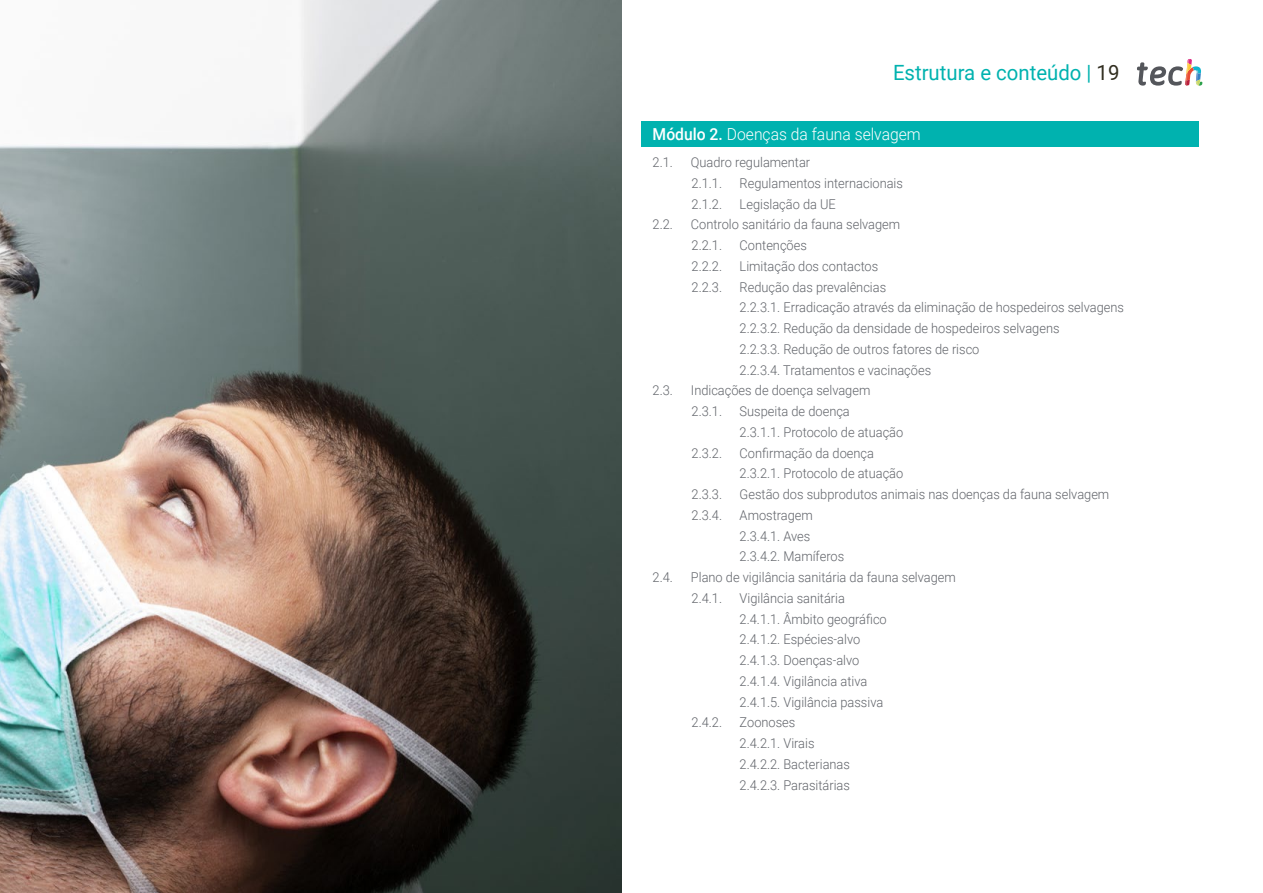
<style>
.page{position:relative;width:1263px;height:893px;background:#fff}
.page>*{position:absolute;margin:0;border:0;box-sizing:border-box;transform-origin:0 0}
.t1{font:21px "Roboto";color:#00b2af}
.t2{font:300 16.5px "Roboto";color:#fff;scale:.95 1}
.t3{font:300 13.5px/20.7px "Roboto";color:#61646a;scale:.95 1}
.s1{color:#312e20}
.s2{font-weight:500}
</style>
<div class="page">
<div style="left:642px;top:121px;width:557px;height:25px;background:#00b2af"></div>
<img style="left:0;top:0;width:622px;height:893px">
<svg style="left:1137px;top:59px;width:65px;height:27px"></svg>
<h1 class="t1" style="left:893px;top:57px;width:228px">Estrutura e conteúdo | <span class="s1">19</span></h1>
<p class="t2" style="left:653px;top:123px;width:284px"><span class="s2">Módulo 2.</span> Doenças da fauna selvagem</p>
<p class="t3" style="left:653px;top:151px;width:23px">2.1.</p>
<p class="t3" style="left:691px;top:151px;width:127px">Quadro regulamentar<br>2.1.1.</p>
<p class="t3" style="left:740px;top:172px;width:173px">Regulamentos internacionais</p>
<p class="t3" style="left:692px;top:193px;width:34px">2.1.2.</p>
<p class="t3" style="left:740px;top:193px;width:103px">Legislação da UE</p>
<p class="t3" style="left:653px;top:214px;width:23px">2.2.</p>
<p class="t3" style="left:691px;top:214px;width:222px">Controlo sanitário da fauna selvagem<br>2.2.1.</p>
<p class="t3" style="left:740px;top:234px;width:72px">Contenções</p>
<p class="t3" style="left:692px;top:255px;width:34px">2.2.2.</p>
<p class="t3" style="left:740px;top:255px;width:147px">Limitação dos contactos</p>
<p class="t3" style="left:692px;top:276px;width:34px">2.2.3.</p>
<p class="t3" style="left:740px;top:276px;width:406px">Redução das prevalências<br>2.2.3.1. Erradicação através da eliminação de hospedeiros selvagens 2.2.3.2. Redução da densidade de hospedeiros selvagens<br>2.2.3.3. Redução de outros fatores de risco<br>2.2.3.4. Tratamentos e vacinações</p>
<p class="t3" style="left:653px;top:380px;width:23px">2.3.</p>
<p class="t3" style="left:691px;top:380px;width:190px">Indicações de doença selvagem<br>2.3.1.</p>
<p class="t3" style="left:740px;top:400px;width:174px">Suspeita de doença<br>2.3.1.1. Protocolo de atuação</p>
<p class="t3" style="left:692px;top:442px;width:34px">2.3.2.</p>
<p class="t3" style="left:740px;top:442px;width:174px">Confirmação da doença<br>2.3.2.1. Protocolo de atuação</p>
<p class="t3" style="left:692px;top:483px;width:34px">2.3.3.</p>
<p class="t3" style="left:740px;top:483px;width:391px">Gestão dos subprodutos animais nas doenças da fauna selvagem</p>
<p class="t3" style="left:692px;top:504px;width:34px">2.3.4.</p>
<p class="t3" style="left:740px;top:504px;width:112px">Amostragem<br>2.3.4.1. Aves<br>2.3.4.2. Mamíferos</p>
<p class="t3" style="left:653px;top:566px;width:23px">2.4.</p>
<p class="t3" style="left:691px;top:566px;width:280px">Plano de vigilância sanitária da fauna selvagem<br>2.4.1.</p>
<p class="t3" style="left:740px;top:587px;width:156px">Vigilância sanitária<br>2.4.1.1. Âmbito geográfico<br>2.4.1.2. Espécies-alvo<br>2.4.1.3. Doenças-alvo<br>2.4.1.4. Vigilância ativa<br>2.4.1.5. Vigilância passiva</p>
<p class="t3" style="left:692px;top:712px;width:34px">2.4.2.</p>
<p class="t3" style="left:740px;top:712px;width:118px">Zoonoses<br>2.4.2.1. Virais<br>2.4.2.2. Bacterianas<br>2.4.2.3. Parasitárias</p>
</div>
